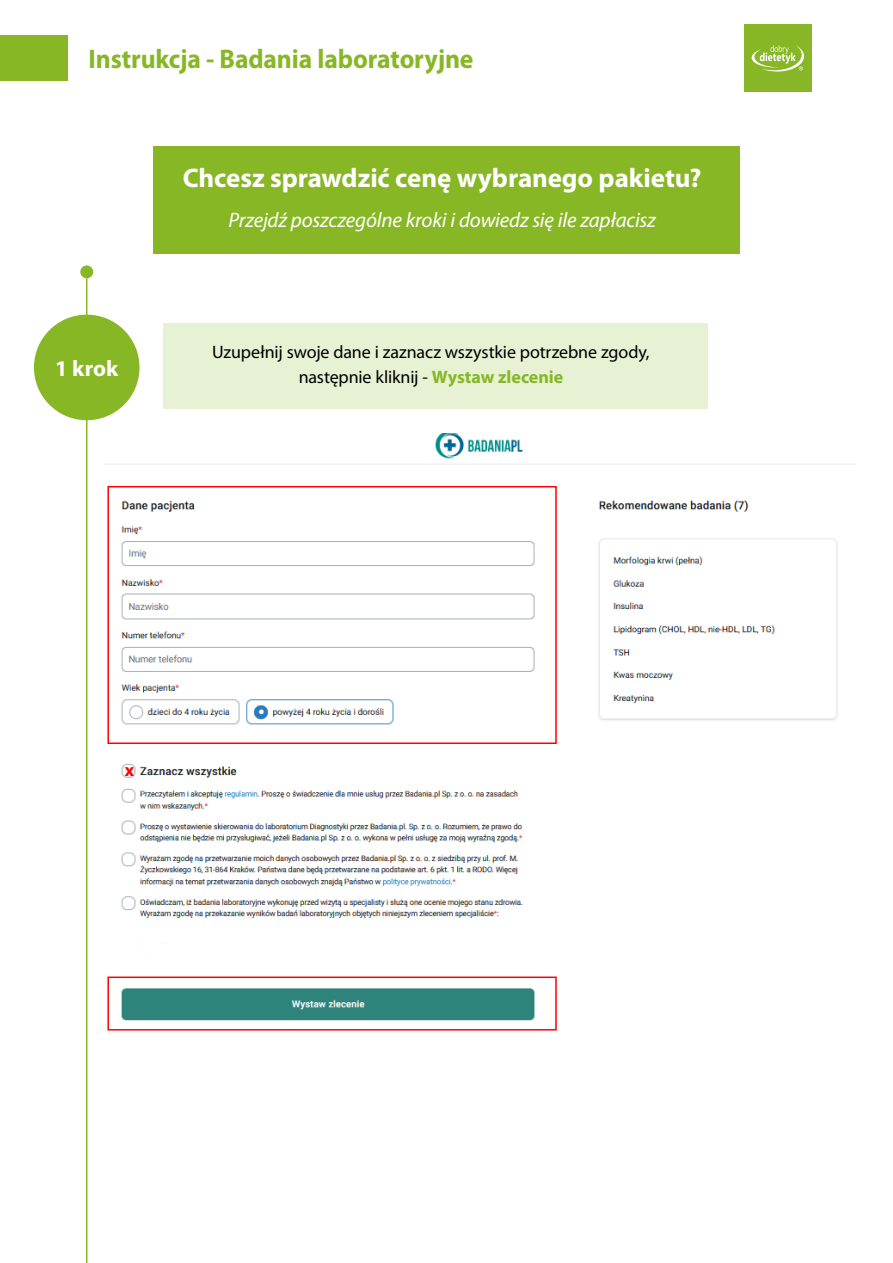
<style>
.page{position:relative;width:893px;height:1263px;background:#fff}
.page>*{position:absolute;margin:0;border:0;box-sizing:border-box;transform-origin:0 0}
.t1{font:700 27px "Myriad Pro";letter-spacing:-.005em;color:#fff}
.t2{font:700 27px "Myriad Pro";letter-spacing:-.005em;color:#87b725;scale:.95 1}
.t3{font:700 22.5px "Myriad Pro";color:#fff}
.t4{font:italic 21px "Myriad Pro";letter-spacing:-.01em;color:#fff}
.t5{font:18px/25.5px "Myriad Pro";letter-spacing:-.005em;color:#000;text-align:center}
.t6{font:700 18px "Myriad Pro";color:#f00}
.s1{font-weight:700;color:#87b725}
</style>
<div class="page">
<hr style="left:86px;top:278px;width:1px;height:985px;background:#87b725">
<div style="left:34px;top:315px;width:106px;height:105px;background:#87b725;border-radius:50%"></div>
<div style="left:0;top:35px;width:67px;height:46px;background:#87b725"></div>
<div style="left:744px;top:24px;width:67px;height:68px;background:#87b726"></div>
<svg style="left:751px;top:45px;width:53px;height:27px"></svg>
<img style="left:104px;top:433px;width:751px;height:598px">
<div style="left:153px;top:146px;width:587px;height:69px;background:#87b725"></div>
<div style="left:153px;top:190px;width:587px;height:63px;background:#87b725"></div>
<div style="left:163px;top:323px;width:544px;height:86px;background:#e7f1d3"></div>
<div style="left:80px;top:265px;width:13px;height:13px;background:#87b725;border-radius:50%"></div>
<div style="left:107px;top:486px;width:450px;height:258px;border:2px solid #f00"></div>
<div style="left:107px;top:976px;width:450px;height:54px;border:2px solid #f00"></div>
<h1 class="t2" style="left:89px;top:41px;width:407px">Instrukcja - Badania laboratoryjne</h1>
<p class="t3" style="left:55px;top:354px;width:64px">1 krok</p>
<h1 class="t1" style="left:183px;top:161px;width:520px">Chcesz sprawdzić cenę wybranego pakietu?</h1>
<p class="t4" style="left:229px;top:207px;width:429px">Przejdź poszczególne kroki i dowiedz się ile zapłacisz</p>
<p class="t5" style="left:212px;top:339px;width:439px">Uzupełnij swoje dane i zaznacz wszystkie potrzebne zgody, następnie kliknij - <span class="s1">Wystaw zlecenie</span></p>
<p class="t6" style="left:125px;top:758px;width:11px">x</p>
</div>
